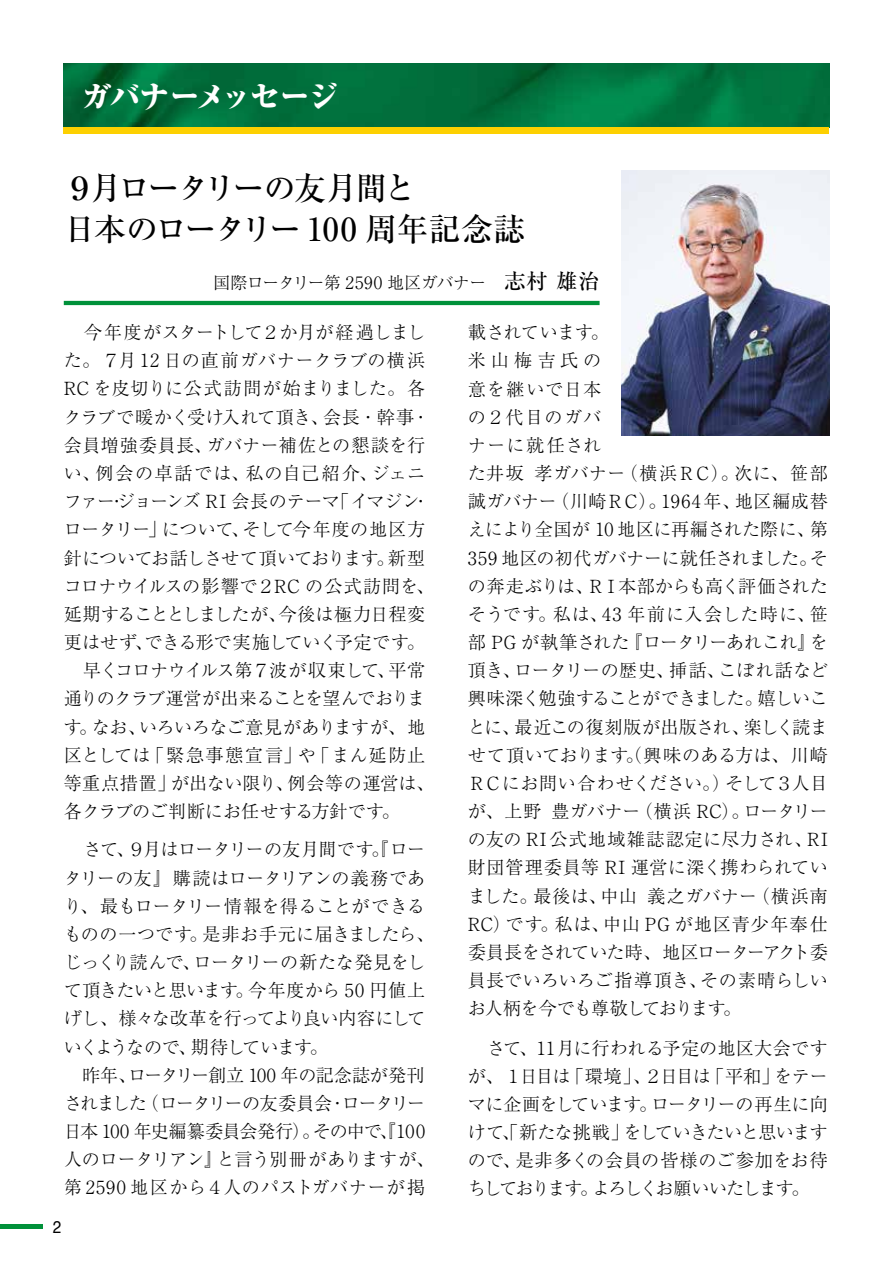
<style>
.page{position:relative;width:893px;height:1263px;background:#fff}
.page>*{position:absolute;margin:0;border:0;box-sizing:border-box;transform-origin:0 0}
.t1{font:500 31.95px/40.3px "Ryumin Pro";letter-spacing:-.075em;color:#000}
.t2{font:800 expanded 30.9px "Ryumin Pro";letter-spacing:-.07em;color:#fff}
.t3{font:300 18px/28.2px "Ryumin Pro";letter-spacing:-.005em;color:#000}
.t4{font:300 18px/28.2px "Ryumin Pro";letter-spacing:-.025em;color:#000}
.t5{font:300 16.95px "Ryumin Pro";letter-spacing:-.035em;color:#000}
.t6{font:16.95px "Helvetica";color:#000;scale:.9 1}
.s1{font-weight:500;font-size:21.3px}
</style>
<div class="page">
<hr style="left:0;top:1225px;width:43px;height:4px;background:#00913a">
<img style="left:64px;top:64px;width:765px;height:64px">
<div style="left:64px;top:128px;width:765px;height:6px;background:#fdd000"></div>
<img style="left:622px;top:170px;width:207px;height:266px">
<hr style="left:64px;top:301px;width:536px;height:4px;background:#00913a">
<h2 class="t2" style="left:81px;top:72px;width:259px">ガバナーメッセージ</h2>
<h1 class="t1" style="left:64px;top:166px;width:463px">９月ロータリーの友月間と<br>日本のロータリー 100 周年記念誌</h1>
<p class="t5" style="left:213px;top:270px;width:388px">国際ロータリー第 2590 地区ガバナー　<span class="s1">志村 雄治</span></p>
<p class="t3" style="left:64px;top:317px;width:372px">　今年度がスタートして２か月が経過しました。７月 12 日の直前ガバナークラブの横浜<br>RC を皮切りに公式訪問が始まりました。各クラブで暖かく受け入れて頂き、会長・幹事・会員増強委員長、ガバナー補佐との懇談を行い、例会の卓話では、私の自己紹介、ジェニファー・ジョーンズ RI 会長のテーマ「イマジン・ロータリー」について、そして今年度の地区方針についてお話しさせて頂いております。新型コロナウイルスの影響で２RC の公式訪問を、延期することとしましたが、今後は極力日程変更はせず、できる形で実施していく予定です。　早くコロナウイルス第７波が収束して、平常通りのクラブ運営が出来ることを望んでおります。なお、いろいろなご意見がありますが、地区としては「緊急事態宣言」や「まん延防止等重点措置」が出ない限り、例会等の運営は、各クラブのご判断にお任せする方針です。</p>
<p class="t4" style="left:64px;top:834px;width:372px">　さて、９月はロータリーの友月間です。『ロータリーの友』購読はロータリアンの義務であり、最もロータリー情報を得ることができるものの一つです。是非お手元に届きましたら、じっくり読んで、ロータリーの新たな発見をして頂きたいと思います。今年度から 50 円値上げし、様々な改革を行ってより良い内容にしていくようなので、期待しています。<br>　昨年、ロータリー創立 100 年の記念誌が発刊されました（ロータリーの友委員会・ロータリー日本 100 年史編纂委員会発行）。その中で、『100人のロータリアン』と言う別冊がありますが、第 2590 地区から４人のパストガバナーが掲</p>
<p class="t6" style="left:53px;top:1214px;width:11px">2</p>
<p class="t3" style="left:468px;top:317px;width:362px">載されています。<br>米山梅吉氏の<br>意を継いで日本<br>の２代目のガバ<br>ナーに就任され<br>た井坂 孝ガバナー（横浜ＲＣ）。次に、笹部誠ガバナー（川崎ＲＣ）。1964年、地区編成替えにより全国が 10 地区に再編された際に、第<br>359 地区の初代ガバナーに就任されました。その奔走ぶりは、ＲＩ本部からも高く評価されたそうです。私は、43 年前に入会した時に、笹部 PG が執筆された『ロータリーあれこれ』を頂き、ロータリーの歴史、挿話、こぼれ話など興味深く勉強することができました。嬉しいことに、最近この復刻版が出版され、楽しく読ませて頂いております。（興味のある方は、川崎<br>ＲＣにお問い合わせください。）そして３人目が、上野 豊ガバナー（横浜 RC）。ロータリーの友の RI公式地域雑誌認定に尽力され、RI財団管理委員等 RI 運営に深く携わられていました。最後は、中山 義之ガバナー（横浜南<br>RC）です。私は、中山 PG が地区青少年奉仕委員長をされていた時、地区ローターアクト委員長でいろいろご指導頂き、その素晴らしいお人柄を今でも尊敬しております。</p>
<p class="t3" style="left:468px;top:1032px;width:362px;text-align:justify">　さて、11月に行われる予定の地区大会ですが、１日目は「環境」、２日目は「平和」をテーマに企画をしています。ロータリーの再生に向けて、「新たな挑戦」をしていきたいと思いますので、是非多くの会員の皆様のご参加をお待ちしております。よろしくお願いいたします。</p>
</div>
